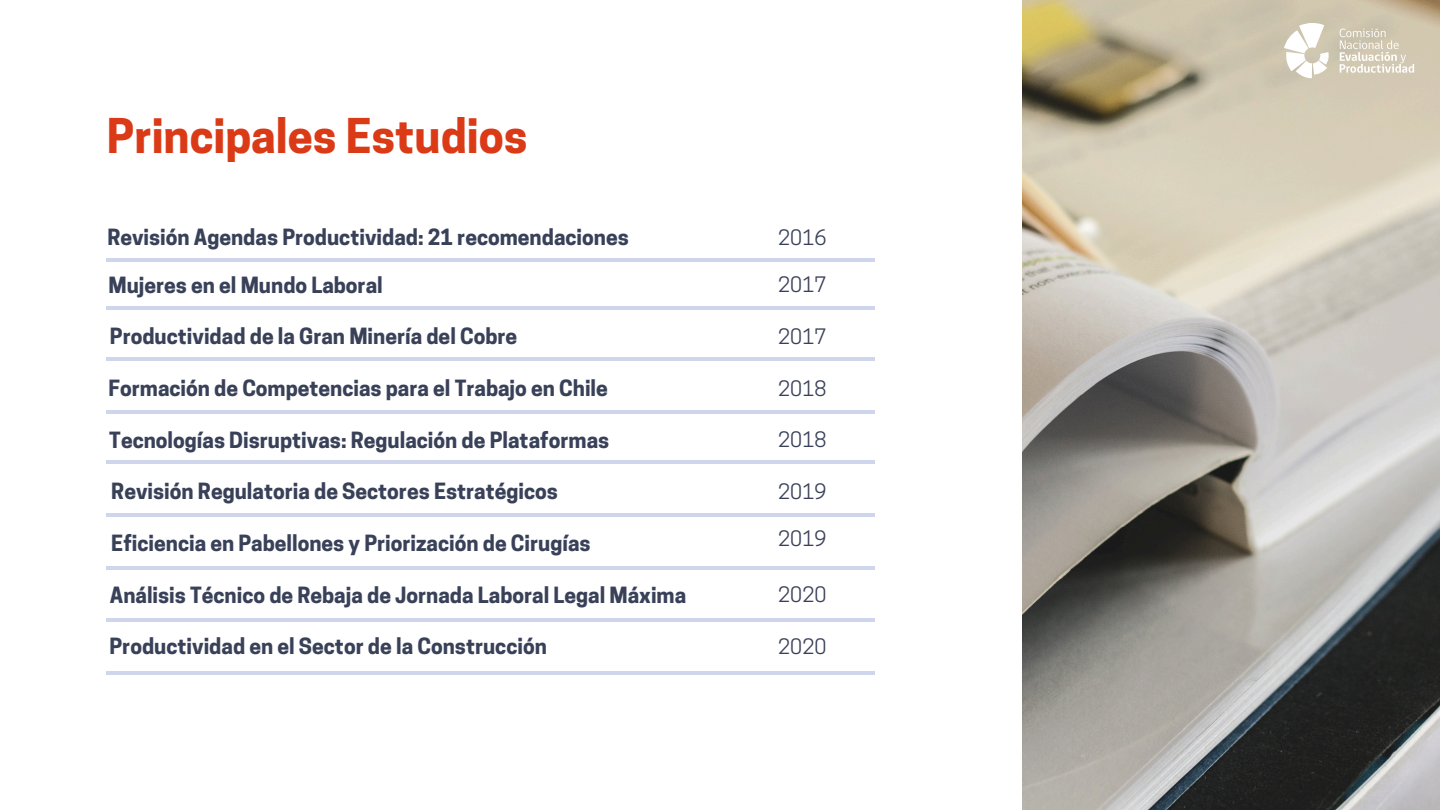
<style>
.page{position:relative;width:1440px;height:810px;background:#fff}
.page>*{position:absolute;margin:0;border:0;box-sizing:border-box;transform-origin:0 0}
.t1{font:700 45px "Cooper Hewitt";color:#db3a17}
.t2{font:700 21px "Cooper Hewitt";color:#394159}
.t3{font:20px "Cooper Hewitt";letter-spacing:.01em;color:#394159}
</style>
<div class="page">
<hr style="left:106px;top:258px;width:769px;height:4px;background:#cfd5ea">
<hr style="left:106px;top:306px;width:769px;height:4px;background:#cfd5ea">
<hr style="left:106px;top:357px;width:769px;height:4px;background:#cfd5ea">
<hr style="left:106px;top:410px;width:769px;height:3px;background:#cfd5ea">
<hr style="left:106px;top:461px;width:769px;height:3px;background:#cfd5ea">
<hr style="left:106px;top:513px;width:769px;height:4px;background:#cfd5ea">
<hr style="left:106px;top:566px;width:769px;height:4px;background:#cfd5ea">
<hr style="left:106px;top:618px;width:769px;height:3px;background:#cfd5ea">
<hr style="left:106px;top:672px;width:769px;height:3px;background:#cfd5ea">
<img style="left:1022px;top:0;width:418px;height:810px">
<svg style="left:1284px;top:23px;width:45px;height:55px"></svg>
<svg style="left:1340px;top:28px;width:74px;height:45px"></svg>
<p class="t1" style="left:107px;top:119px;width:422px">Principales Estudios</p>
<p class="t2" style="left:107px;top:229px;width:523px">Revisión Agendas Productividad: 21 recomendaciones</p>
<p class="t3" style="left:778px;top:230px;width:50px">2016</p>
<p class="t2" style="left:108px;top:277px;width:276px">Mujeres en el Mundo Laboral</p>
<p class="t3" style="left:778px;top:277px;width:50px">2017</p>
<p class="t2" style="left:110px;top:329px;width:409px">Productividad de la Gran Minería del Cobre</p>
<p class="t3" style="left:778px;top:329px;width:50px">2017</p>
<p class="t2" style="left:109px;top:380px;width:501px">Formación de Competencias para el Trabajo en Chile</p>
<p class="t3" style="left:778px;top:381px;width:50px">2018</p>
<p class="t2" style="left:109px;top:432px;width:502px">Tecnologías Disruptivas: Regulación de Plataformas</p>
<p class="t3" style="left:778px;top:432px;width:50px">2018</p>
<p class="t2" style="left:111px;top:483px;width:448px">Revisión Regulatoria de Sectores Estratégicos</p>
<p class="t3" style="left:778px;top:484px;width:50px">2019</p>
<p class="t3" style="left:778px;top:531px;width:50px">2019</p>
<p class="t2" style="left:110px;top:587px;width:578px">Análisis Técnico de Rebaja de Jornada Laboral Legal Máxima</p>
<p class="t3" style="left:778px;top:587px;width:50px">2020</p>
<p class="t2" style="left:110px;top:638px;width:439px">Productividad en el Sector de la Construcción</p>
<p class="t3" style="left:778px;top:639px;width:50px">2020</p>
<h1 class="t2" style="left:111px;top:535px;width:481px">Eficiencia en Pabellones y Priorización de Cirugías</h1>
</div>
